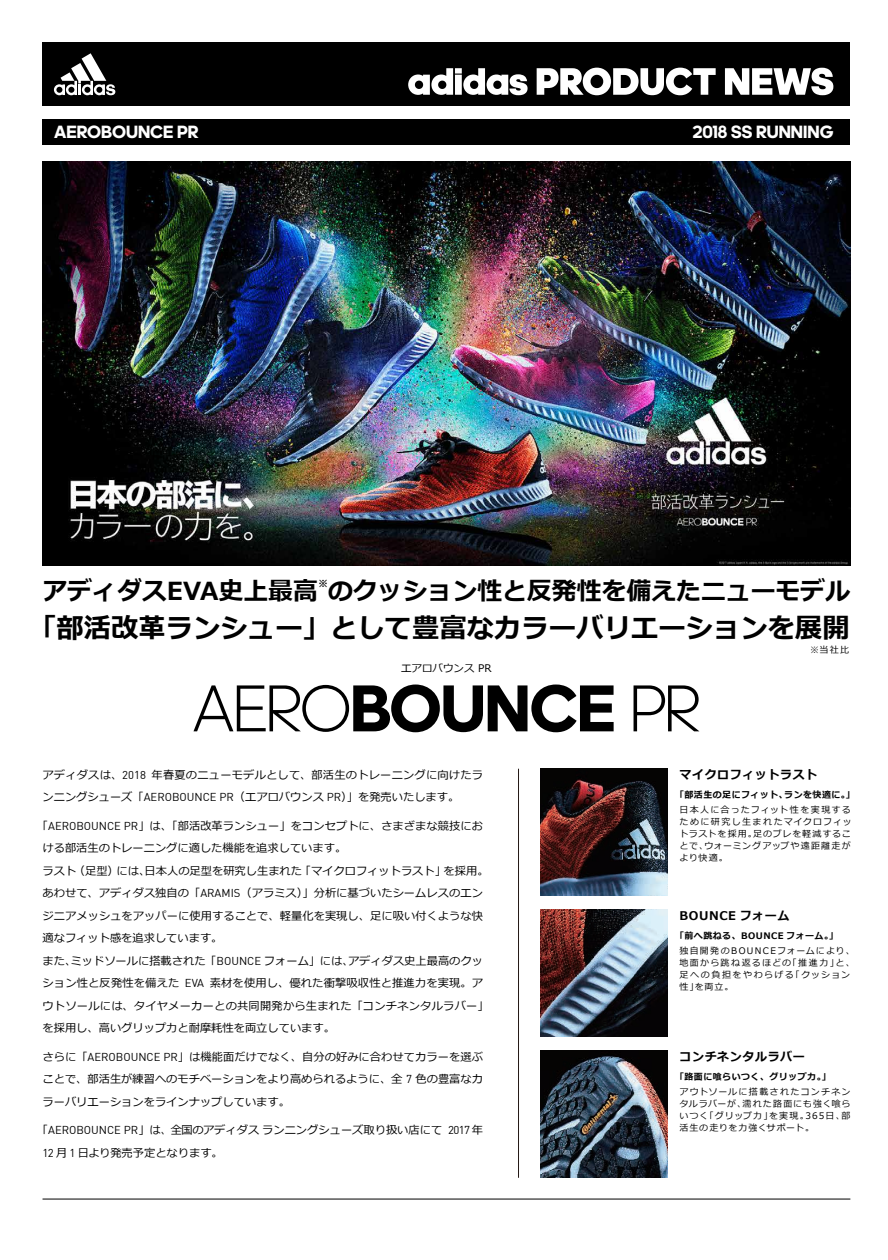
<style>
.page{position:relative;width:888px;height:1260px;background:#fff}
.page>*{position:absolute;margin:0;border:0;box-sizing:border-box;transform-origin:0 0}
.t1{font:700 27.3px "Meiryo";color:#000}
.t2{font:700 24.9px "Meiryo";color:#000}
.t3{font:700 18px "adineue PRO";color:#fff}
.t4{font:700 12px "Meiryo";letter-spacing:.05em;color:#000}
.t5{font:11.25px/22.5px "Meiryo";color:#000}
.t6{font:10.5px "Meiryo";color:#000}
.t7{font:700 10.05px "Meiryo";color:#000}
.t8{font:9px/12px "Meiryo";letter-spacing:.11em;color:#000;text-align:justify}
.t9{font:9px/12px "Meiryo";letter-spacing:.145em;color:#000}
.t10{font:700 9px "Meiryo";letter-spacing:.05em;color:#000}
.s1{font-family:"Adihaus DIN"}
</style>
<div class="page">
<div style="left:43px;top:119px;width:807px;height:25px;background:#000"></div>
<div style="left:43px;top:42px;width:807px;height:64px;background:#000"></div>
<svg style="left:408px;top:68px;width:120px;height:27px"></svg>
<svg style="left:537px;top:68px;width:179px;height:27px"></svg>
<svg style="left:725px;top:68px;width:108px;height:27px"></svg>
<svg style="left:54px;top:53px;width:61px;height:42px"></svg>
<hr style="left:43px;top:1199px;width:807px;height:1px;background:#000">
<hr style="left:518px;top:769px;width:1px;height:409px;background:#231815">
<img style="left:43px;top:162px;width:807px;height:403px">
<svg style="left:194px;top:685px;width:420px;height:47px"></svg>
<svg style="left:634px;top:685px;width:65px;height:46px"></svg>
<img style="left:541px;top:769px;width:126px;height:127px">
<img style="left:541px;top:910px;width:126px;height:127px">
<img style="left:541px;top:1051px;width:126px;height:127px">
<h3 class="t3" style="left:54px;top:122px;width:146px">AEROBOUNCE PR</h3>
<h3 class="t3" style="left:692px;top:122px;width:143px">2018 SS RUNNING</h3>
<h2 class="t2" style="left:43px;top:577px;width:809px">アディダスEVA史上最高のクッション性と反発性を備えたニューモデル</h2>
<p class="t7" style="left:318px;top:578px;width:12px">※</p>
<h1 class="t1" style="left:29px;top:613px;width:822px">「部活改革ランシュー」として豊富なカラーバリエーションを展開</h1>
<p class="t6" style="left:401px;top:662px;width:92px">エアロバウンス PR</p>
<p class="t8" style="left:810px;top:644px;width:41px">※当社比</p>
<p class="t5" style="left:43px;top:763px;width:442px">アディダスは、<span class="s1">2018</span> 年春夏のニューモデルとして、部活生のトレーニングに向けたランニングシューズ「<span class="s1">AEROBOUNCE PR</span>（エアロバウンス <span class="s1">PR</span>）」を発売いたします。</p>
<p class="t5" style="left:43px;top:814px;width:448px;text-indent:-6px">「<span class="s1">AEROBOUNCE PR</span>」は、「部活改革ランシュー」をコンセプトに、さまざまな競技における部活生のトレーニングに適した機能を追求しています。<br>ラスト（足型）には、日本人の足型を研究し生まれた「マイクロフィットラスト」を採用。あわせて、アディダス独自の「<span class="s1">ARAMIS</span>（アラミス）」分析に基づいたシームレスのエンジニアメッシュをアッパーに使用することで、軽量化を実現し、足に吸い付くような快適なフィット感を追求しています。<br>また、ミッドソールに搭載された「<span class="s1">BOUNCE</span> フォーム」には、アディダス史上最高のクッション性と反発性を備えた <span class="s1">EVA</span> 素材を使用し、優れた衝撃吸収性と推進力を実現。アウトソールには、タイヤメーカーとの共同開発から生まれた「コンチネンタルラバー」を採用し、高いグリップ力と耐摩耗性を両立しています。</p>
<p class="t5" style="left:43px;top:1045px;width:442px;text-align:justify">さらに「<span class="s1">AEROBOUNCE PR</span>」は機能面だけでなく、自分の好みに合わせてカラーを選ぶことで、部活生が練習へのモチベーションをより高められるように、全 <span class="s1">7</span> 色の豊富なカラーバリエーションをラインナップしています。</p>
<p class="t5" style="left:43px;top:1119px;width:442px;text-indent:-6px">「<span class="s1">AEROBOUNCE PR</span>」は、全国のアディダスランニングシューズ取り扱い店にて <span class="s1">2017</span> 年<br><span class="s1">12</span> 月 <span class="s1">1</span> 日より発売予定となります。</p>
<p class="t4" style="left:680px;top:768px;width:139px">マイクロフィットラスト</p>
<p class="t10" style="left:675px;top:789px;width:181px">「部活生の足にフィット、ランを快適に。」</p>
<p class="t8" style="left:680px;top:804px;width:174px">日本人に合ったフィット性を実現するために研究し生まれたマイクロフィットラストを採用。足のブレを軽減することで、ウォーミングアップや遠距離走がより快適。</p>
<p class="t4" style="left:680px;top:909px;width:111px">BOUNCE フォーム</p>
<p class="t10" style="left:675px;top:930px;width:165px">「前へ跳ねる、BOUNCE フォーム。」</p>
<p class="t9" style="left:680px;top:945px;width:177px">独自開発のBOUNCEフォームにより、地面から跳ね返るほどの「推進力」と、足への負担をやわらげる「クッション性」を両立。</p>
<p class="t4" style="left:680px;top:1050px;width:127px">コンチネンタルラバー</p>
<p class="t10" style="left:675px;top:1071px;width:157px">「路面に喰らいつく、グリップ力。」</p>
<p class="t8" style="left:680px;top:1086px;width:173px">アウトソールに搭載されたコンチネンタルラバーが、濡れた路面にも強く喰らいつく「グリップ力」を実現。365日、部活生の走りを力強くサポート。</p>
</div>
